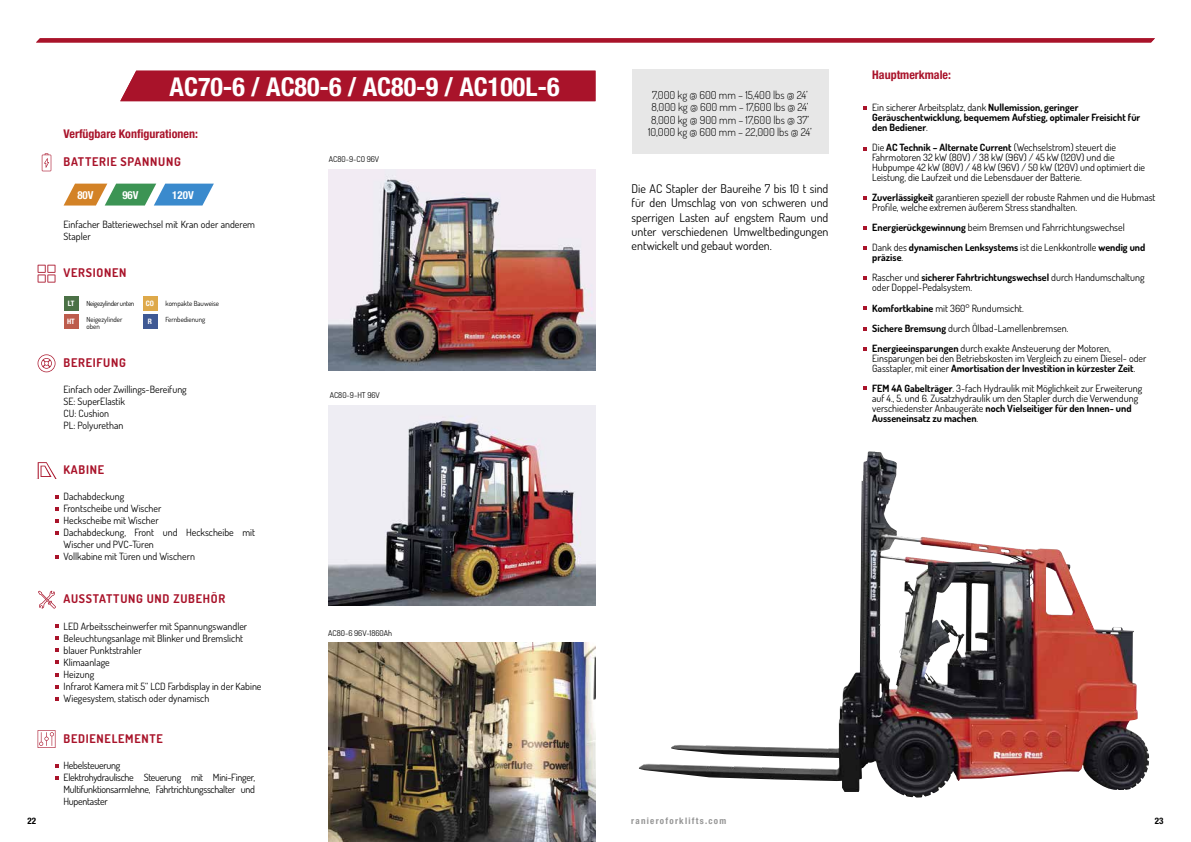
<style>
.page{position:relative;width:1191px;height:842px;background:#fff}
.page>*{position:absolute;margin:0;border:0;box-sizing:border-box;transform-origin:0 0}
.t1{font:700 condensed 26px "Helvetica Neue LT Std";color:#fff}
.t2{font:12px/14.4px "Dosis";color:#000;text-align:justify}
.t3{font:700 12px "Dosis";letter-spacing:.06em;color:#a9132a}
.t4{font:700 condensed 12px "Helvetica Neue LT Std";color:#a9132a}
.t5{font:300 11px/12.5px "Dosis";color:#000;text-align:center}
.t6{font:700 condensed 11px "Helvetica Neue LT Std";color:#fff}
.t7{font:10px/12px "Dosis";color:#000}
.t8{font:700 10px/10px "Dosis";color:#000}
.t9{font:10px/12px "Dosis";letter-spacing:-.025em;color:#000}
.t10{font:700 condensed 9px "Helvetica Neue LT Std";letter-spacing:.14em;color:#969696}
.t11{font:700 condensed 9px "Helvetica Neue LT Std";color:#000}
.t12{font:8px "Dosis";color:#000}
.t13{font:700 condensed 7.5px "Helvetica Neue LT Std";color:#fff}
.t14{font:7px/6.4px "Dosis";color:#000}
.t15{font:7px "Dosis";letter-spacing:-.04em;color:#000}
.s1{font-weight:400}
.s2{font-weight:700}
</style>
<div class="page">
<img style="left:328px;top:642px;width:267px;height:200px">
<img style="left:328px;top:169px;width:267px;height:201px">
<img style="left:328px;top:405px;width:267px;height:201px">
<svg style="left:36px;top:38px;width:1119px;height:4px;background:#aa172e"></svg>
<img style="left:639px;top:451px;width:510px;height:347px">
<div style="left:120px;top:71px;width:475px;height:30px;background:#a9132a"></div>
<svg style="left:42px;top:153px;width:9px;height:18px"></svg>
<svg style="left:38px;top:354px;width:17px;height:18px"></svg>
<svg style="left:36px;top:462px;width:21px;height:17px"></svg>
<svg style="left:38px;top:591px;width:18px;height:18px"></svg>
<svg style="left:38px;top:730px;width:17px;height:18px"></svg>
<svg style="left:38px;top:265px;width:17px;height:18px"></svg>
<svg style="left:64px;top:184px;width:150px;height:22px"></svg>
<div style="left:64px;top:296px;width:14px;height:15px;background:#4b7146"></div>
<div style="left:143px;top:296px;width:14px;height:15px;background:#dea94a"></div>
<div style="left:64px;top:314px;width:14px;height:15px;background:#bd5c4c"></div>
<div style="left:143px;top:314px;width:14px;height:15px;background:#3f5994"></div>
<svg style="left:55px;top:495px;width:4px;height:4px"></svg>
<svg style="left:55px;top:625px;width:4px;height:3px"></svg>
<svg style="left:55px;top:764px;width:4px;height:3px"></svg>
<svg style="left:55px;top:776px;width:4px;height:4px"></svg>
<svg style="left:55px;top:507px;width:4px;height:4px"></svg>
<svg style="left:55px;top:637px;width:4px;height:3px"></svg>
<svg style="left:55px;top:519px;width:4px;height:4px"></svg>
<svg style="left:55px;top:648px;width:4px;height:4px"></svg>
<svg style="left:55px;top:531px;width:4px;height:4px"></svg>
<svg style="left:55px;top:660px;width:4px;height:4px"></svg>
<svg style="left:55px;top:555px;width:4px;height:3px"></svg>
<svg style="left:55px;top:685px;width:4px;height:3px"></svg>
<svg style="left:55px;top:697px;width:4px;height:3px"></svg>
<svg style="left:55px;top:673px;width:4px;height:3px"></svg>
<div style="left:631px;top:69px;width:197px;height:85px;background:#e7e7e7"></div>
<svg style="left:863px;top:107px;width:4px;height:3px"></svg>
<svg style="left:863px;top:147px;width:4px;height:3px"></svg>
<svg style="left:863px;top:196px;width:4px;height:4px"></svg>
<svg style="left:863px;top:306px;width:4px;height:4px"></svg>
<svg style="left:863px;top:327px;width:4px;height:3px"></svg>
<svg style="left:863px;top:347px;width:4px;height:3px"></svg>
<svg style="left:863px;top:387px;width:4px;height:3px"></svg>
<svg style="left:863px;top:246px;width:4px;height:3px"></svg>
<svg style="left:863px;top:227px;width:4px;height:3px"></svg>
<svg style="left:863px;top:276px;width:4px;height:3px"></svg>
<p class="t11" style="left:27px;top:815px;width:10px">22</p>
<h1 class="t1" style="left:170px;top:71px;width:391px">AC70-6 / AC80-6 / AC80-9 / AC100L-6</h1>
<p class="t4" style="left:64px;top:126px;width:136px">Verfügbare Konfigurationen:</p>
<p class="t3" style="left:64px;top:154px;width:119px">BATTERIE SPANNUNG</p>
<p class="t6" style="left:77px;top:188px;width:18px">80V</p>
<p class="t6" style="left:122px;top:188px;width:18px">96V</p>
<p class="t6" style="left:172px;top:188px;width:23px">120V</p>
<p class="t7" style="left:64px;top:218px;width:193px">Einfacher Batteriewechsel mit Kran oder anderem<br>Stapler</p>
<p class="t3" style="left:64px;top:265px;width:64px">VERSIONEN</p>
<p class="t15" style="left:87px;top:298px;width:49px">Neigezylinder unten</p>
<p class="t14" style="left:87px;top:316px;width:37px">Neigezylinder oben</p>
<p class="t13" style="left:68px;top:299px;width:8px">LT</p>
<p class="t13" style="left:146px;top:299px;width:10px">CO</p>
<p class="t13" style="left:67px;top:317px;width:9px">HT</p>
<p class="t13" style="left:148px;top:317px;width:6px">R</p>
<p class="t14" style="left:166px;top:300px;width:55px">kompakte Bauweise</p>
<p class="t14" style="left:166px;top:316px;width:41px">Fernbedienung</p>
<p class="t3" style="left:64px;top:355px;width:64px">BEREIFUNG</p>
<p class="t7" style="left:64px;top:383px;width:125px">Einfach oder Zwillings-Bereifung<br>SE: SuperElastik<br>CU: Cushion<br>PL: Polyurethan</p>
<p class="t3" style="left:64px;top:462px;width:42px">KABINE</p>
<p class="t7" style="left:64px;top:490px;width:193px">Dachabdeckung<br>Frontscheibe und Wischer<br>Heckscheibe mit Wischer<br>Dachabdeckung, Front und Heckscheibe mit<br>Wischer und PVC-Türen<br>Vollkabine mit Türen und Wischern</p>
<p class="t3" style="left:64px;top:591px;width:163px">AUSSTATTUNG UND ZUBEHÖR</p>
<p class="t7" style="left:64px;top:620px;width:199px">LED Arbeitsscheinwerfer mit Spannungswandler Beleuchtungsanlage mit Blinker und Bremslicht blauer Punktstrahler<br>Klimaanlage<br>Heizung<br>Infrarot Kamera mit 5‘‘ LCD Farbdisplay in der Kabine Wiegesystem, statisch oder dynamisch</p>
<p class="t3" style="left:64px;top:730px;width:101px">BEDIENELEMENTE</p>
<p class="t9" style="left:64px;top:759px;width:193px">Hebelsteuerung<br>Elektrohydraulische Steuerung mit Mini-Finger, Multifunktionsarmlehne, Fahrtrichtungsschalter und Hupentaster</p>
<p class="t12" style="left:329px;top:154px;width:52px">AC80-9-CO 96V</p>
<p class="t12" style="left:330px;top:390px;width:52px">AC80-9-HT 96V</p>
<p class="t12" style="left:328px;top:628px;width:65px">AC80-6 96V-1860Ah</p>
<p class="t5" style="left:648px;top:88px;width:165px">7,000 kg @ 600 mm – 15,400 lbs @ 24’<br>8,000 kg @ 600 mm – 17,600 lbs @ 24’<br>8,000 kg @ 900 mm – 17,600 lbs @ 37’<br>10,000 kg @ 600 mm – 22,000 lbs @ 24’</p>
<p class="t2" style="left:631px;top:181px;width:198px">Die AC Stapler der Baureihe 7 bis 10 t sind für den Umschlag von von schweren und sperrigen Lasten auf engstem Raum und unter verschiedenen Umweltbedingungen entwickelt und gebaut worden.</p>
<p class="t4" style="left:872px;top:68px;width:80px">Hauptmerkmale:</p>
<p class="t8" style="left:872px;top:103px;width:270px"><span class="s1">Ein sicherer Arbeitsplatz, dank</span> Nullemission, geringer<br>Geräuschentwicklung, bequemem Aufstieg, optimaler Freisicht für den Bediener<span class="s1">.</span></p>
<p class="t7" style="left:872px;top:143px;width:274px;line-height:10px">Die <span class="s2">AC Technik – Alternate Current</span> (Wechselstrom) steuert die Fahrmotoren 32 kW (80V) / 38 kW (96V) / 45 kW (120V) und die Hubpumpe 42 kW (80V) / 48 kW (96V) / 50 kW (120V) und optimiert die Leistung, die Laufzeit und die Lebensdauer der Batterie.</p>
<p class="t7" style="left:872px;top:193px;width:285px;line-height:10px"><span class="s2">Zuverlässigkeit</span> garantieren speziell der robuste Rahmen und die Hubmast<br>Profile, welche extremen äußerem Stress standhalten.</p>
<p class="t7" style="left:872px;top:218px;width:275px;line-height:20px"><span class="s2">Energierückgewinnung</span> beim Bremsen und Fahrrichtungswechsel<br>Dank des <span class="s2">dynamischen Lenksystems</span> ist die Lenkkontrolle <span class="s2">wendig und</span></p>
<p class="t8" style="left:872px;top:248px;width:274px;line-height:20px">präzise<span class="s1">.<br>Rascher und</span> sicherer Fahrtrichtungswechsel <span class="s1">durch Handumschaltung</span></p>
<p class="t7" style="left:872px;top:278px;width:240px;line-height:20px">oder Doppel-Pedalsystem.<br><span class="s2">Komfortkabine</span> mit 360° Rundumsicht.<br><span class="s2">Sichere Bremsung</span> durch Ölbad-Lamellenbremsen.<br><span class="s2">Energieeinsparungen</span> durch exakte Ansteuerung der Motoren,</p>
<p class="t7" style="left:872px;top:353px;width:276px;line-height:10px">Einsparungen bei den Betriebskosten im Vergleich zu einem Diesel- oder<br>Gasstapler, mit einer <span class="s2">Amortisation der Investition in kürzester Zeit</span>.</p>
<p class="t7" style="left:872px;top:383px;width:271px;line-height:10px"><span class="s2">FEM 4A Gabelträger</span>. 3-fach Hydraulik mit Möglichkeit zur Erweiterung auf 4., 5. und 6. Zusatzhydraulik um den Stapler durch die Verwendung verschiedenster Anbaugeräte <span class="s2">noch Vielseitiger für den Innen- und Ausseneinsatz zu machen</span>.</p>
<p class="t10" style="left:631px;top:815px;width:97px">ranieroforklifts.com</p>
<p class="t11" style="left:1155px;top:815px;width:10px">23</p>
</div>
